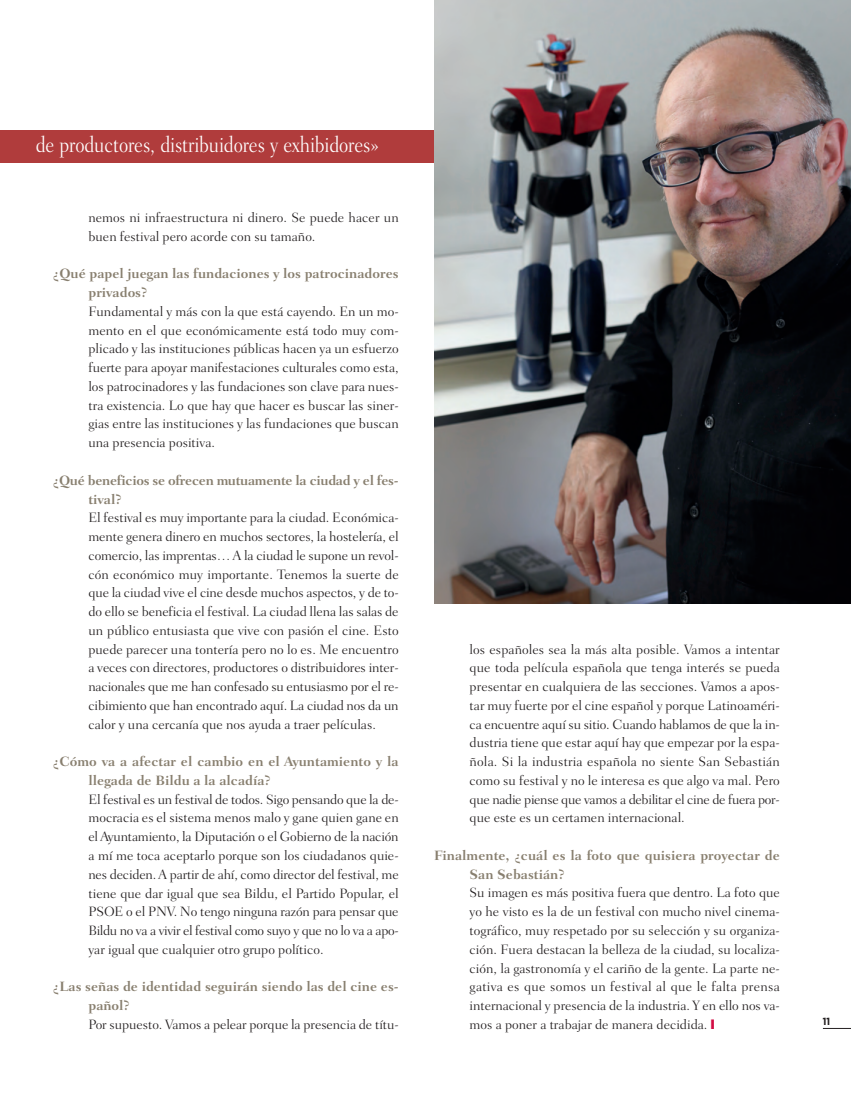
<style>
.page{position:relative;width:851px;height:1099px;background:#fff}
.page>*{position:absolute;margin:0;border:0;box-sizing:border-box;transform-origin:0 0}
.t1{font:300 22.5px "Fairfield LH";letter-spacing:-.01em;color:#fff;scale:.85 1}
.t2{font:300 13.75px/18.8px "Fairfield LH";color:#231f20;text-align:justify}
.t3{font:700 13.75px/18.8px "Fairfield LH";color:#887f6f}
.t4{font:700 13.75px/18.8px "Fairfield LH";letter-spacing:-.025em;color:#887f6f}
.t5{font:700 11.25px "Agenda";color:#231f20;scale:.95 1}
.s1{color:#d20d44}
</style>
<div class="page">
<div style="left:0;top:130px;width:435px;height:32px;background:#b03c3c"></div>
<svg style="left:822px;top:1028px;width:28px;height:1px"></svg>
<img style="left:434px;top:0;width:416px;height:603px">
<h1 class="t1" style="left:36px;top:134px;width:405px">de productores, distribuidores y exhibidores»</h1>
<p class="t2" style="left:88px;top:209px;width:312px">nemos ni infraestructura ni dinero. Se puede hacer un buen festival pero acorde con su tamaño.</p>
<p class="t3" style="left:88px;top:265px;width:312px;text-indent:-35px">¿Qué papel juegan las fundaciones y los patrocinadores privados?</p>
<p class="t2" style="left:88px;top:303px;width:312px">Fundamental y más con la que está cayendo. En un mo&shy;mento en el que económicamente está todo muy com&shy;plicado y las instituciones públicas hacen ya un esfuerzo fuerte para apoyar manifestaciones culturales como esta, los patrocinadores y las fundaciones son clave para nues&shy;tra existencia. Lo que hay que hacer es buscar las siner&shy;gias entre las instituciones y las fundaciones que buscan una presencia positiva.</p>
<p class="t4" style="left:88px;top:471px;width:312px;text-indent:-35px">¿Qué beneficios se ofrecen mutuamente la ciudad y el fes&shy;tival?</p>
<p class="t2" style="left:88px;top:509px;width:312px">El festival es muy importante para la ciudad. Económica&shy;mente genera dinero en muchos sectores, la hostelería, el comercio, las imprentas… A la ciudad le supone un revol&shy;cón económico muy importante. Tenemos la suerte de que la ciudad vive el cine desde muchos aspectos, y de to&shy;do ello se beneficia el festival. La ciudad llena las salas de un público entusiasta que vive con pasión el cine. Esto puede parecer una tontería pero no lo es. Me encuentro a veces con directores, productores o distribuidores inter&shy;nacionales que me han confesado su entusiasmo por el re&shy;cibimiento que han encontrado aquí. La ciudad nos da un calor y una cercanía que nos ayuda a traer películas.</p>
<p class="t3" style="left:88px;top:753px;width:312px;text-indent:-35px">¿Cómo va a afectar el cambio en el Ayuntamiento y la llegada de Bildu a la alcadía?</p>
<p class="t2" style="left:88px;top:790px;width:312px">El festival es un festival de todos. Sigo pensando que la de&shy;mocracia es el sistema menos malo y gane quien gane en el Ayuntamiento, la Diputación o el Gobierno de la nación a mí me toca aceptarlo porque son los ciudadanos quie&shy;nes deciden. A partir de ahí, como director del festival, me tiene que dar igual que sea Bildu, el Partido Popular, el PSOE o el PNV. No tengo ninguna razón para pensar que Bildu no va a vivir el festival como suyo y que no lo va a apo&shy;yar igual que cualquier otro grupo político.</p>
<p class="t3" style="left:88px;top:978px;width:312px;text-indent:-35px">¿Las señas de identidad seguirán siendo las del cine es&shy;pañol?</p>
<p class="t2" style="left:88px;top:1015px;width:312px">Por supuesto. Vamos a pelear porque la presencia de títu-</p>
<p class="t2" style="left:469px;top:640px;width:312px">los españoles sea la más alta posible. Vamos a intentar que toda película española que tenga interés se pueda presentar en cualquiera de las secciones. Vamos a apos&shy;tar muy fuerte por el cine español y porque Latinoaméri&shy;ca encuentre aquí su sitio. Cuando hablamos de que la in&shy;dustria tiene que estar aquí hay que empezar por la espa&shy;ñola. Si la industria española no siente San Sebastián como su festival y no le interesa es que algo va mal. Pero que nadie piense que vamos a debilitar el cine de fuera por&shy;que este es un certamen internacional.</p>
<p class="t3" style="left:469px;top:846px;width:312px;text-indent:-35px">Finalmente, ¿cuál es la foto que quisiera proyectar de<br>San Sebastián?</p>
<p class="t2" style="left:469px;top:884px;width:312px">Su imagen es más positiva fuera que dentro. La foto que yo he visto es la de un festival con mucho nivel cinema&shy;tográfico, muy respetado por su selección y su organiza&shy;ción. Fuera destacan la belleza de la ciudad, su localiza&shy;ción, la gastronomía y el cariño de la gente. La parte ne&shy;gativa es que somos un festival al que le falta prensa internacional y presencia de la industria. Y en ello nos va&shy;mos a poner a trabajar de manera decidida. <span class="s1">❙</span></p>
<p class="t5" style="left:822px;top:1016px;width:9px">11</p>
</div>
